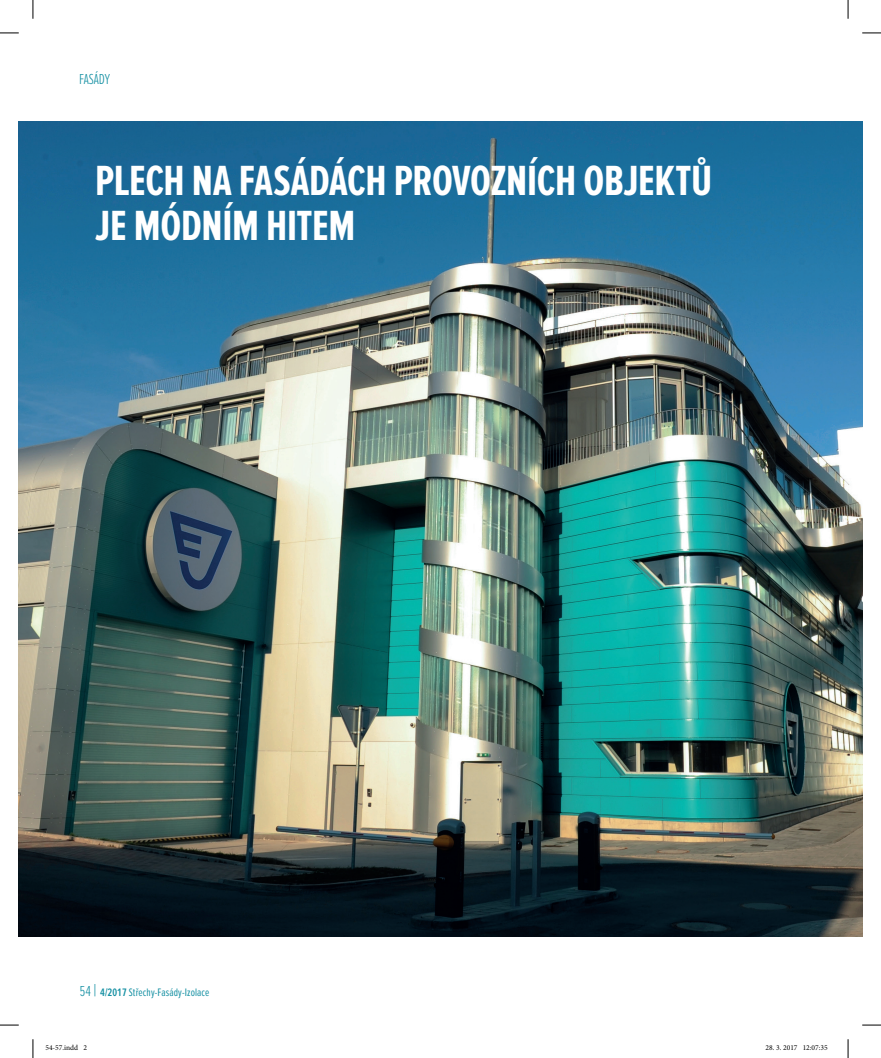
<style>
.page{position:relative;width:881px;height:1058px;background:#fff}
.page>*{position:absolute;margin:0;border:0;box-sizing:border-box;transform-origin:0 0}
.t1{font:700 43.75px/45px "Proxima Nova Ex Cn";letter-spacing:-.01em;color:#fff}
.t2{font:300 15px "Proxima Nova Ex Cn";color:#1590a3}
.t3{font:11.25px "Proxima Nova Ex Cn";letter-spacing:.01em;color:#1590a3}
.t4{font:7.5px "Minion Pro";color:#000}
.s1{font-weight:300;font-size:15px}
.s2{font-weight:300;font-size:17.5px}
.s3{font-weight:600}
</style>
<div class="page">
<img style="left:19px;top:122px;width:843px;height:815px">
<svg style="left:0;top:32px;width:19px;height:2px"></svg>
<svg style="left:862px;top:32px;width:19px;height:2px"></svg>
<svg style="left:0;top:1024px;width:19px;height:2px"></svg>
<svg style="left:862px;top:1024px;width:19px;height:2px"></svg>
<svg style="left:32px;top:0;width:2px;height:19px"></svg>
<svg style="left:32px;top:1039px;width:2px;height:19px"></svg>
<svg style="left:847px;top:0;width:2px;height:19px"></svg>
<svg style="left:847px;top:1039px;width:2px;height:19px"></svg>
<p class="t2" style="left:79px;top:71px;width:32px">FASÁDY</p>
<p class="t1" style="left:95px;top:160px;width:619px">PLECH NA FASÁDÁCH PROVOZNÍCH OBJEKTŮ<br>JE MÓDNÍM HITEM</p>
<p class="t3" style="left:80px;top:986px;width:131px"><span class="s1">54</span> <span class="s2">|</span> <span class="s3">4/2017</span> Střechy-Fasády-Izolace</p>
<p class="t4" style="left:45px;top:1043px;width:43px">54-57.indd 2</p>
<p class="t4" style="left:765px;top:1043px;width:64px">28. 3. 2017 12:07:35</p>
</div>
